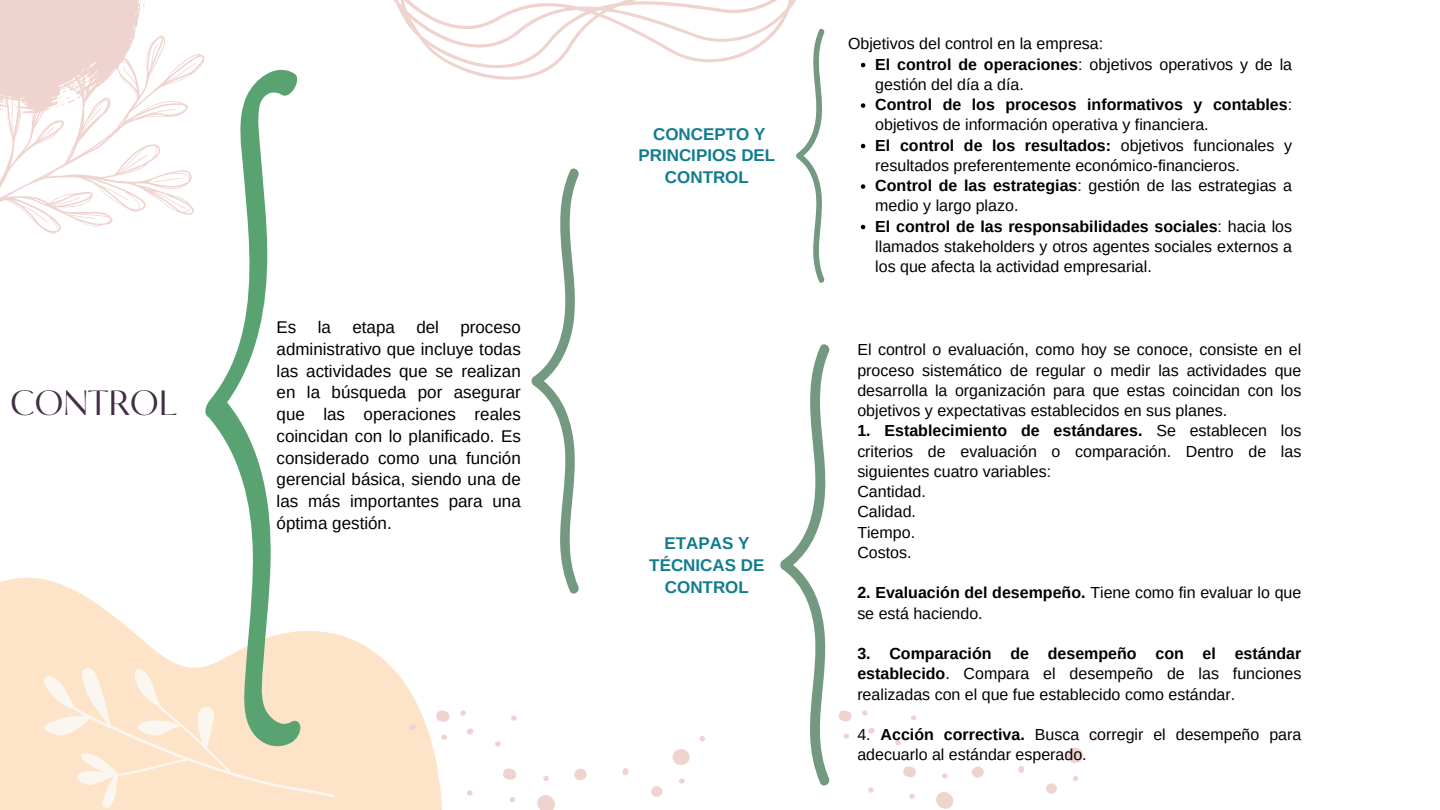
<style>
.page{position:relative;width:1440px;height:810px;background:#fff}
.page>*{position:absolute;margin:0;border:0;box-sizing:border-box;transform-origin:0 0}
.t1{font:35px "Circe Contrast";color:#412d44}
.t2{font:17px/21.8px "Arimo";color:#000;text-align:justify}
.t3{font:700 17px/21.8px "Arimo";color:#117c8f;text-align:center}
.t4{font:16px/20.2px "Arimo";color:#000}
.s1{font-weight:700}
</style>
<div class="page">
<svg style="left:0;top:577px;width:419px;height:233px;fill:#fde4c8"></svg>
<svg style="left:407px;top:709px;width:298px;height:101px"></svg>
<svg style="left:4px;top:630px;width:340px;height:180px;background:#fce6cd"></svg>
<svg style="left:0;top:35px;width:204px;height:199px"></svg>
<svg style="left:393px;top:0;width:403px;height:80px"></svg>
<svg style="left:0;top:0;width:145px;height:113px"></svg>
<svg style="left:203px;top:62px;width:100px;height:686px"></svg>
<svg style="left:531px;top:168px;width:48px;height:426px"></svg>
<svg style="left:861px;top:63px;width:4px;height:4px"></svg>
<svg style="left:861px;top:103px;width:4px;height:5px"></svg>
<svg style="left:861px;top:144px;width:4px;height:4px"></svg>
<svg style="left:861px;top:184px;width:4px;height:5px"></svg>
<svg style="left:861px;top:225px;width:4px;height:4px"></svg>
<svg style="left:796px;top:28px;width:29px;height:255px"></svg>
<svg style="left:780px;top:344px;width:318px;height:465px"></svg>
<h1 class="t1" style="left:10px;top:383px;width:168px">CONTROL</h1>
<p class="t2" style="left:277px;top:316px;width:21px">Es</p>
<p class="t2" style="left:318px;top:316px;width:15px">la</p>
<p class="t2" style="left:352px;top:316px;width:44px">etapa</p>
<p class="t2" style="left:416px;top:316px;width:24px">del</p>
<p class="t2" style="left:277px;top:316px;width:246px;text-indent:184px">proceso administrativo que incluye todas las actividades que se realizan en la búsqueda por asegurar que las operaciones reales coincidan con lo planificado. Es considerado como una función gerencial básica, siendo una de las más importantes para una óptima gestión.</p>
<p class="t3" style="left:638px;top:123px;width:138px">CONCEPTO Y<br>PRINCIPIOS DEL<br>CONTROL</p>
<p class="t3" style="left:649px;top:532px;width:117px">ETAPAS Y<br>TÉCNICAS DE<br>CONTROL</p>
<p class="t4" style="left:848px;top:34px;width:257px">Objetivos del control en la empresa:</p>
<p class="t4" style="left:875px;top:54px;width:418px"><span class="s1">El control de operaciones</span>: objetivos operativos y de la gestión del día a día.<br><span class="s1">Control de los procesos informativos y contables</span>: objetivos de información operativa y financiera.<br><span class="s1">El control de los resultados:</span> objetivos funcionales y resultados preferentemente económico-financieros.<br><span class="s1">Control de las estrategias</span>: gestión de las estrategias a medio y largo plazo.<br><span class="s1">El control de las responsabilidades sociales</span>: hacia los llamados stakeholders y otros agentes sociales externos a los que afecta la actividad empresarial.</p>
<p class="t4" style="left:857px;top:340px;width:446px;text-align:justify">El control o evaluación, como hoy se conoce, consiste en el proceso sistemático de regular o medir las actividades que desarrolla la organización para que estas coincidan con los objetivos y expectativas establecidos en sus planes.</p>
<p class="t4" style="left:857px;top:421px;width:446px"><span class="s1">1. Establecimiento de estándares.</span> Se establecen los criterios de evaluación o comparación. Dentro de las siguientes cuatro variables:<br>Cantidad.<br>Calidad.<br>Tiempo.<br>Costos.</p>
<p class="t4" style="left:857px;top:583px;width:446px"><span class="s1">2. Evaluación del desempeño.</span> Tiene como fin evaluar lo que se está haciendo.</p>
<p class="t4" style="left:857px;top:643px;width:446px;text-align:justify"><span class="s1">3. Comparación de desempeño con el estándar establecido</span>. Compara el desempeño de las funciones realizadas con el que fue establecido como estándar.</p>
<p class="t4" style="left:857px;top:724px;width:446px">4. <span class="s1">Acción correctiva.</span> Busca corregir el desempeño para adecuarlo al estándar esperado.</p>
</div>
